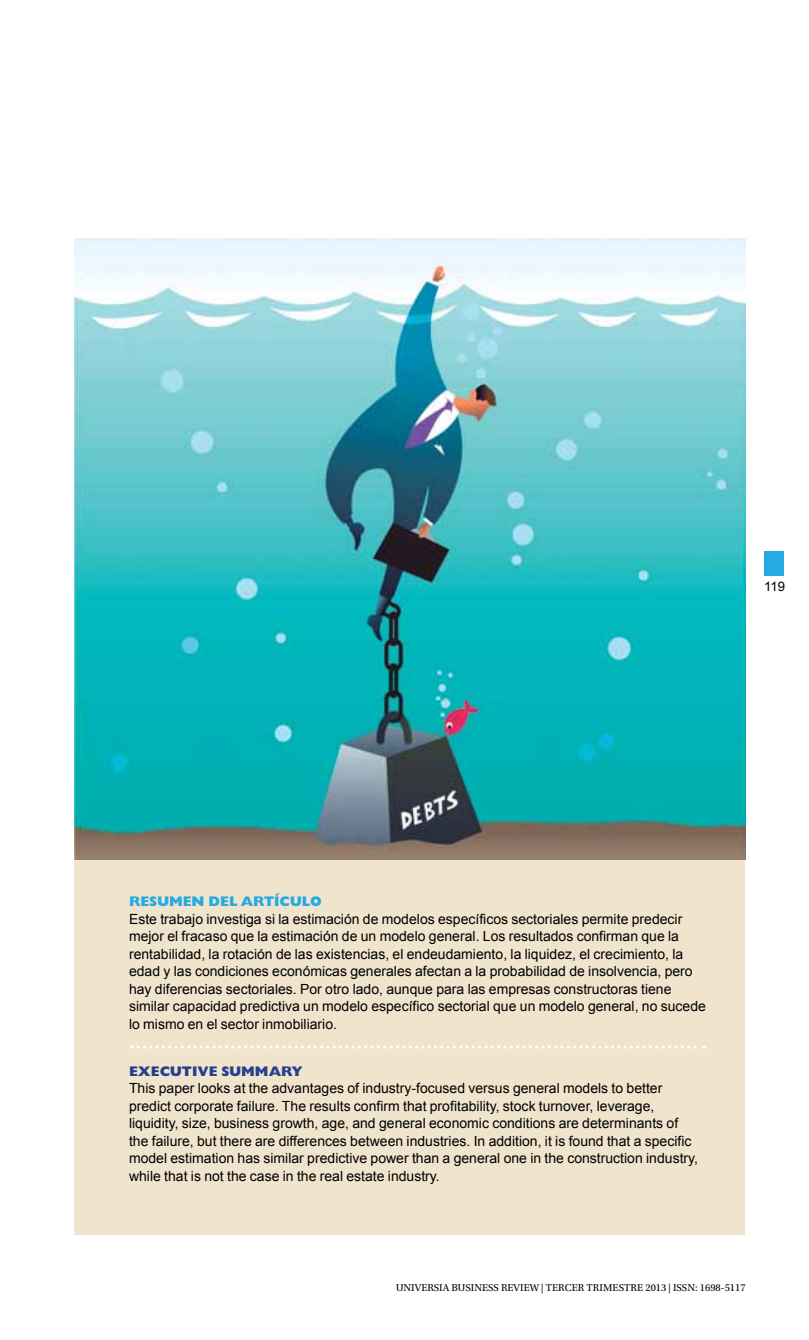
<style>
.page{position:relative;width:809px;height:1340px;background:#fff}
.page>*{position:absolute;margin:0;border:0;box-sizing:border-box;transform-origin:0 0}
.t1{font:14px/17.5px "Arial";color:#000}
.t2{font:800 14px "Gill Sans Std";color:#27aae1}
.t3{font:800 14px "Gill Sans Std";color:#25408f}
.t4{font:13.12px "Arial";color:#000}
.t5{font:10.5px "Utopia Std";color:#000}
</style>
<div class="page">
<div style="left:764px;top:551px;width:20px;height:24px;background:#27aae1"></div>
<img style="left:74px;top:238px;width:671px;height:621px">
<div style="left:74px;top:859px;width:671px;height:375px;background:#f0e4cc"></div>
<svg style="left:132px;top:1045px;width:573px;height:3px"></svg>
<p class="t4" style="left:764px;top:579px;width:22px">119</p>
<p class="t2" style="left:129px;top:893px;width:194px">RESUMEN DEL ARTÍCULO</p>
<p class="t1" style="left:129px;top:909px;width:578px">Este trabajo investiga si la estimación de modelos específicos sectoriales permite predecir mejor el fracaso que la estimación de un modelo general. Los resultados confirman que la rentabilidad, la rotación de las existencias, el endeudamiento, la liquidez, el crecimiento, la edad y las condiciones económicas generales afectan a la probabilidad de insolvencia, pero hay diferencias sectoriales. Por otro lado, aunque para las empresas constructoras tiene similar capacidad predictiva un modelo específico sectorial que un modelo general, no sucede lo mismo en el sector inmobiliario.</p>
<p class="t3" style="left:129px;top:1062px;width:175px">EXECUTIVE SUMMARY</p>
<p class="t1" style="left:129px;top:1079px;width:570px">This paper looks at the advantages of industry--focused versus general models to better predict corporate failure. The results confirm that profitability, stock turnover, leverage, liquidity, size, business growth, age, and general economic conditions are determinants of the failure, but there are differences between industries. In addition, it is found that a specific model estimation has similar predictive power than a general one in the construction industry, while that is not the case in the real estate industry.</p>
<p class="t5" style="left:396px;top:1281px;width:351px">UNIVERSIA BUSINESS REVIEW | TERCER TRIMESTRE 2013 | ISSN: 1698-5117</p>
</div>
